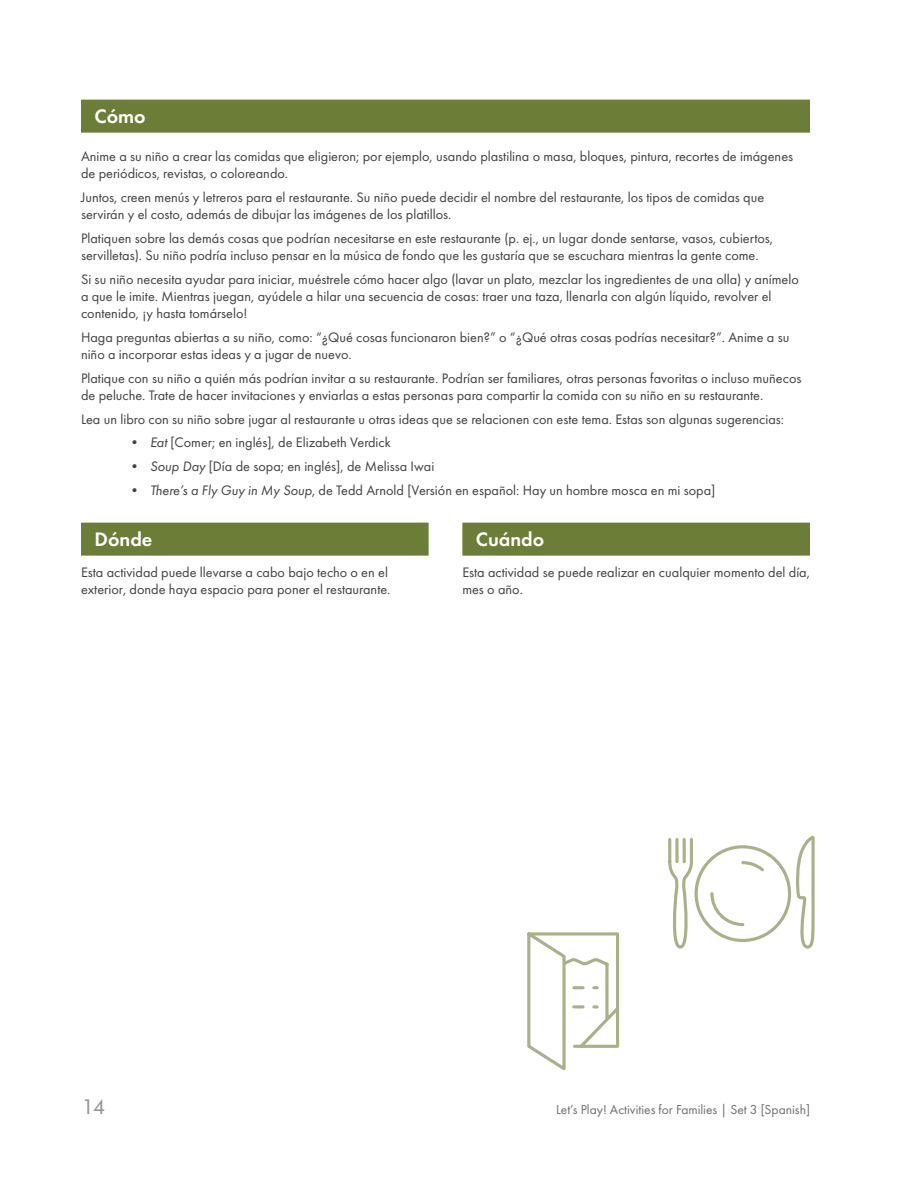
<style>
.page{position:relative;width:918px;height:1188px;background:#fff}
.page>*{position:absolute;margin:0;border:0;box-sizing:border-box;transform-origin:0 0}
.what_how_2_column_gr{font:600 20.25px "Futura PT";color:#fff}
.what_how_green{font:600 20.25px "Futura PT";color:#fff}
.t1{font:500 19.5px "Futura";color:#939598}
.body{font:14.25px/17.1px "Futura PT";color:#414042}
.t2{font:13.5px "Futura PT";color:#6d6e71}
.s1{font-style:italic}
</style>
<div class="page">
<div style="left:81px;top:100px;width:729px;height:33px;background:#6b7d36"></div>
<div style="left:81px;top:523px;width:348px;height:33px;background:#6b7d36"></div>
<div style="left:462px;top:523px;width:348px;height:33px;background:#6b7d36"></div>
<svg style="left:668px;top:836px;width:147px;height:113px"></svg>
<svg style="left:527px;top:932px;width:93px;height:139px"></svg>
<p class="what_how_green" style="left:94px;top:104px;width:53px">Cómo</p>
<p class="body" style="left:81px;top:147px;width:714px">Anime a su niño a crear las comidas que eligieron; por ejemplo, usando plastilina o masa, bloques, pintura, recortes de imágenes de periódicos, revistas, o coloreando.</p>
<p class="body" style="left:81px;top:188px;width:685px">Juntos, creen menús y letreros para el restaurante. Su niño puede decidir el nombre del restaurante, los tipos de comidas que servirán y el costo, además de dibujar las imágenes de los platillos.</p>
<p class="body" style="left:81px;top:229px;width:694px">Platiquen sobre las demás cosas que podrían necesitarse en este restaurante (p. ej., un lugar donde sentarse, vasos, cubiertos, servilletas). Su niño podría incluso pensar en la música de fondo que les gustaría que se escuchara mientras la gente come.</p>
<p class="body" style="left:81px;top:270px;width:719px">Si su niño necesita ayudar para iniciar, muéstrele cómo hacer algo (lavar un plato, mezclar los ingredientes de una olla) y anímelo a que le imite. Mientras juegan, ayúdele a hilar una secuencia de cosas: traer una taza, llenarla con algún líquido, revolver el contenido, ¡y hasta tomárselo!</p>
<p class="body" style="left:81px;top:328px;width:710px">Haga preguntas abiertas a su niño, como: “¿Qué cosas funcionaron bien?” o “¿Qué otras cosas podrías necesitar?”. Anime a su niño a incorporar estas ideas y a jugar de nuevo.</p>
<p class="body" style="left:81px;top:369px;width:722px">Platique con su niño a quién más podrían invitar a su restaurante. Podrían ser familiares, otras personas favoritas o incluso muñecos de peluche. Trate de hacer invitaciones y enviarlas a estas personas para compartir la comida con su niño en su restaurante.</p>
<p class="body" style="left:81px;top:410px;width:705px">Lea un libro con su niño sobre jugar al restaurante u otras ideas que se relacionen con este tema. Estas son algunas sugerencias:</p>
<p class="body" style="left:128px;top:434px;width:265px">• <span class="s1">Eat</span> [Comer; en inglés], de Elizabeth Verdick</p>
<p class="body" style="left:128px;top:458px;width:308px">• <span class="s1">Soup Day</span> [Día de sopa; en inglés], de Melissa Iwai</p>
<p class="body" style="left:128px;top:482px;width:589px">• <span class="s1">There’s a Fly Guy in My Soup</span>, de Tedd Arnold [Versión en español: Hay un hombre mosca en mi sopa]</p>
<p class="what_how_2_column_gr" style="left:94px;top:527px;width:59px">Dónde</p>
<p class="body" style="left:81px;top:564px;width:311px">Esta actividad puede llevarse a cabo bajo techo o en el exterior, donde haya espacio para poner el restaurante.</p>
<p class="what_how_2_column_gr" style="left:476px;top:527px;width:70px">Cuándo</p>
<p class="body" style="left:462px;top:564px;width:349px">Esta actividad se puede realizar en cualquier momento del día, mes o año.</p>
<h2 class="t1" style="left:82px;top:1094px;width:24px">14</h2>
<p class="t2" style="left:556px;top:1102px;width:255px">Let’s Play! Activities for Families | Set 3 [Spanish]</p>
</div>
